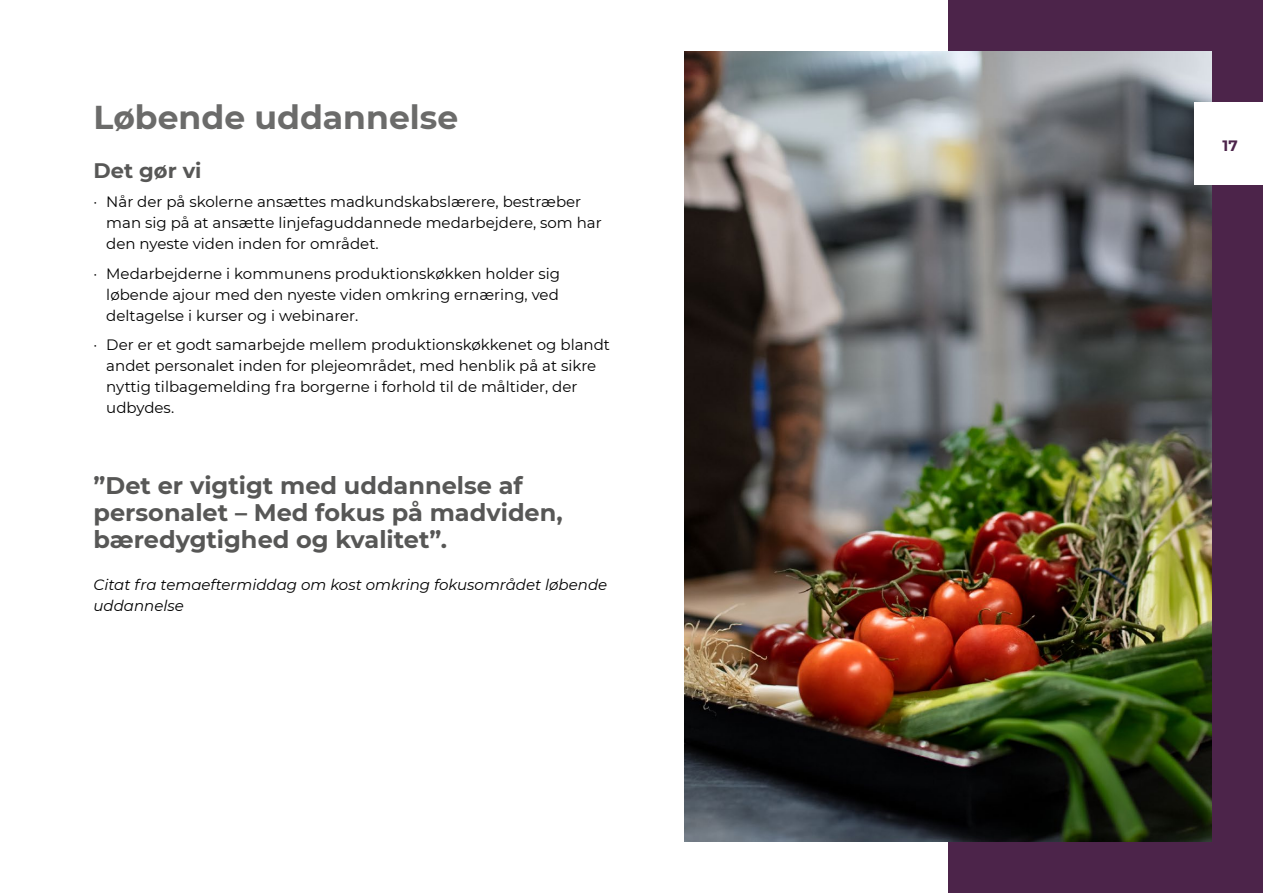
<style>
.page{position:relative;width:1263px;height:893px;background:#fff}
.page>*{position:absolute;margin:0;border:0;box-sizing:border-box;transform-origin:0 0}
.H1_overskrift{font:700 33px "Montserrat";color:#6b6b6a}
.p_citatboks{font:700 24px/27px "Montserrat";color:#575756}
.p_citatboks-2{font:700 21px "Montserrat";color:#575756}
.p_Indrykning{font:15px/21px "Montserrat";color:#000}
.p_Brødtekst{font:italic 15px/21px "Montserrat";color:#000}
.t1{font:700 15px "Montserrat";color:#4c244a}
</style>
<div class="page">
<div style="left:948px;top:0;width:315px;height:893px;background:#4c244a"></div>
<img style="left:685px;top:51px;width:527px;height:791px">
<div style="left:1195px;top:102px;width:68px;height:83px;background:#fff"></div>
<h1 class="H1_overskrift" style="left:94px;top:93px;width:366px">Løbende uddannelse</h1>
<p class="p_citatboks-2" style="left:94px;top:155px;width:110px">Det gør vi</p>
<p class="p_Indrykning" style="left:106px;top:191px;width:497px;text-indent:-13px">· Når der på skolerne ansættes madkundskabslærere, bestræber man sig på at ansætte linjefaguddannede medarbejdere, som har den nyeste viden inden for området.</p>
<p class="p_Indrykning" style="left:106px;top:262px;width:455px;text-align:justify;text-indent:-13px">· Medarbejderne i kommunens produktionskøkken holder sig løbende ajour med den nyeste viden omkring ernæring, ved deltagelse i kurser og i webinarer.</p>
<p class="p_Indrykning" style="left:106px;top:334px;width:505px;text-indent:-13px">· Der er et godt samarbejde mellem produktionskøkkenet og blandt andet personalet inden for plejeområdet, med henblik på at sikre nyttig tilbagemelding fra borgerne i forhold til de måltider, der udbydes.</p>
<p class="p_citatboks" style="left:94px;top:471px;width:471px">”Det er vigtigt med uddannelse af personalet – Med fokus på madviden, bæredygtighed og kvalitet”.</p>
<p class="p_Brødtekst" style="left:94px;top:574px;width:515px">Citat fra temaeftermiddag om kost omkring fokusområdet løbende uddannelse</p>
<p class="t1" style="left:1222px;top:135px;width:17px">17</p>
</div>
